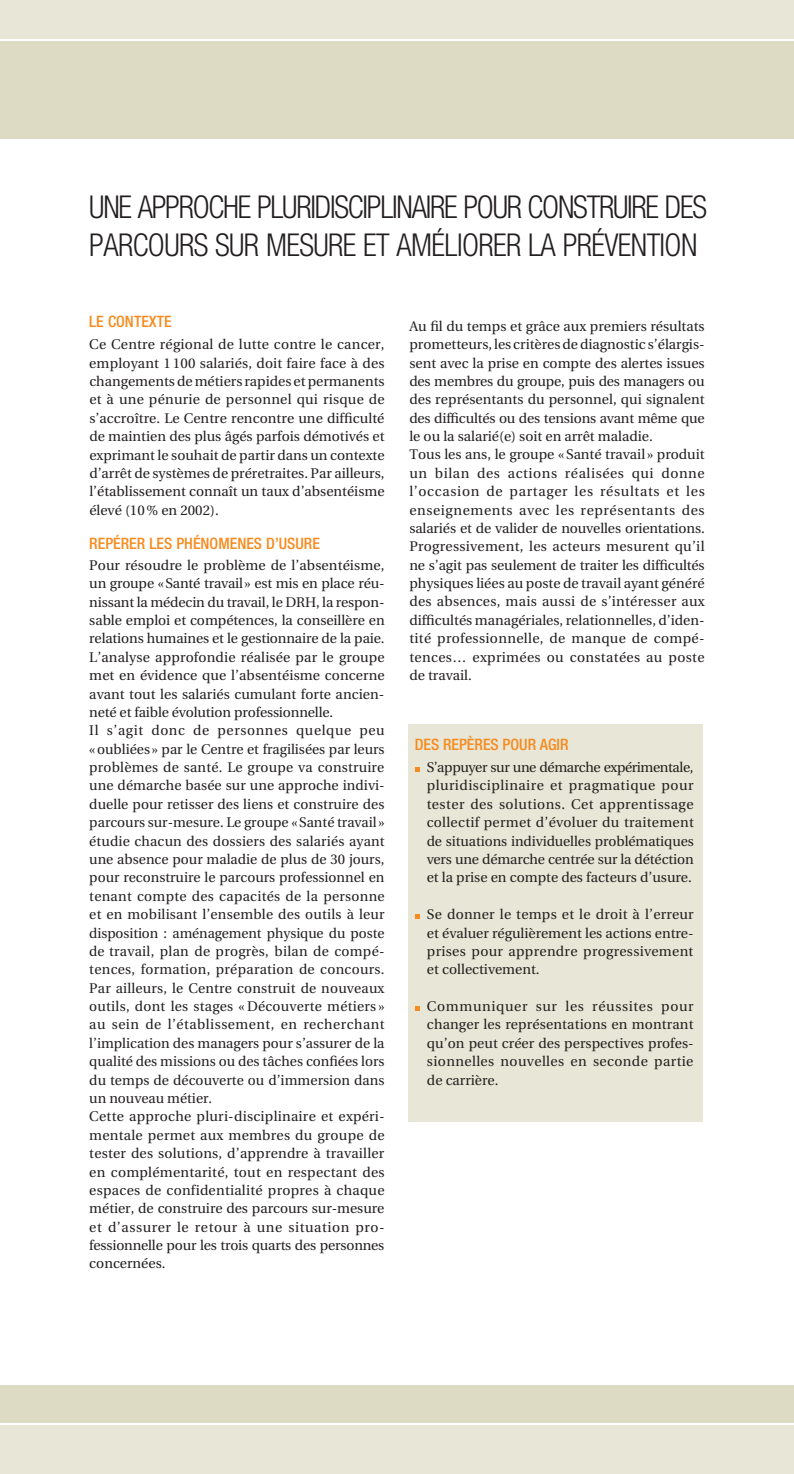
<style>
.page{position:relative;width:794px;height:1474px;background:#fff}
.page>*{position:absolute;margin:0;border:0;box-sizing:border-box;transform-origin:0 0}
.t1{font:300 condensed 31.5px "Helvetica Neue";color:#231f20}
.t2{font:500 condensed 15.75px "Helvetica Neue";color:#f68b1f}
.t3{font:14px/18.4px "Utopia";letter-spacing:.005em;color:#231f20;text-align:justify}
</style>
<div class="page">
<div style="left:0;top:0;width:794px;height:41px;background:#e8e6d6"></div>
<div style="left:0;top:41px;width:794px;height:98px;background:#dddbc3"></div>
<hr style="left:0;top:39px;width:794px;height:2px;background:#fff">
<div style="left:0;top:1418px;width:794px;height:55px;background:#e8e6d6"></div>
<div style="left:0;top:1384px;width:794px;height:39px;background:#dddbc3"></div>
<hr style="left:0;top:1423px;width:794px;height:2px;background:#fff">
<div style="left:408px;top:723px;width:295px;height:398px;background:#e8e6d6"></div>
<svg style="left:415px;top:767px;width:5px;height:5px"></svg>
<svg style="left:415px;top:914px;width:5px;height:5px"></svg>
<svg style="left:415px;top:1006px;width:5px;height:5px"></svg>
<h1 class="t1" style="left:89px;top:189px;width:64px">UNE APPROC</h1>
<h1 class="t1" style="left:223px;top:189px;width:46px">HE PLURIDISCIPLINAIRE</h1>
<h1 class="t1" style="left:463px;top:189px;width:16px">POUR</h1>
<h1 class="t1" style="left:527px;top:189px;width:14px">CONSTRUIRE</h1>
<h1 class="t1" style="left:665px;top:189px;width:15px">DES</h1>
<h1 class="t1" style="left:89px;top:226px;width:16px">PARCOURS</h1>
<h1 class="t1" style="left:215px;top:226px;width:67px">SUR MESURE</h1>
<h1 class="t1" style="left:363px;top:226px;width:49px">ET AMÉLIORER</h1>
<h1 class="t1" style="left:528px;top:226px;width:104px">LAPRÉVENTION</h1>
<p class="t2" style="left:89px;top:312px;width:84px">LE CONTEXTE</p>
<p class="t3" style="left:89px;top:335px;width:297px">Ce Centre régional de lutte contre le cancer, employant 1 100 salariés, doit faire face à des changements de métiers rapides et permanents et à une pénurie de personnel qui risque de s’accroître. Le Centre rencontre une difficulté de maintien des plus âgés parfois démotivés et exprimant le souhait de partir dans un contexte d’arrêt de systèmes de préretraites. Par ailleurs, l’établissement connaît un taux d’absentéisme élevé (10% en 2002).</p>
<p class="t2" style="left:89px;top:533px;width:232px">REPÉRER LES PHÉNOMENES D’USURE</p>
<p class="t3" style="left:89px;top:556px;width:297px;text-align:left">Pour résoudre le problème de l’absentéisme, un groupe «Santé travail» est mis en place réu&shy;nissant la médecin du travail, le DRH, la respon&shy;sable emploi et compétences, la conseillère en relations humaines et le gestionnaire de la paie.<br>L’analyse approfondie réalisée par le groupe met en évidence que l’absentéisme concerne avant tout les salariés cumulant forte ancien&shy;neté et faible évolution professionnelle.<br>Il s’agit donc de personnes quelque peu «oubliées » par le Centre et fragilisées par leurs problèmes de santé. Le groupe va construire une démarche basée sur une approche indivi&shy;duelle pour retisser des liens et construire des parcours sur-mesure. Le groupe «Santé travail » étudie chacun des dossiers des salariés ayant une absence pour maladie de plus de 30 jours, pour reconstruire le parcours professionnel en tenant compte des capacités de la personne et en mobilisant l’ensemble des outils à leur disposition : aménagement physique du poste de travail, plan de progrès, bilan de compé&shy;tences, formation, préparation de concours.<br>Par ailleurs, le Centre construit de nouveaux outils, dont les stages « Découverte métiers » au sein de l’établissement, en recherchant l’implication des managers pour s’assurer de la qualité des missions ou des tâches confiées lors du temps de découverte ou d’immersion dans un nouveau métier.<br>Cette approche pluri-disciplinaire et expéri&shy;mentale permet aux membres du groupe de tester des solutions, d’apprendre à travailler en complémentarité, tout en respectant des espaces de confidentialité propres à chaque métier, de construire des parcours sur-mesure et d’assurer le retour à une situation pro&shy;fessionnelle pour les trois quarts des personnes concernées.</p>
<p class="t3" style="left:409px;top:317px;width:297px;text-align:left">Au fil du temps et grâce aux premiers résultats prometteurs, les critères de diagnostic s’élargis&shy;sent avec la prise en compte des alertes issues des membres du groupe, puis des managers ou des représentants du personnel, qui signalent des difficultés ou des tensions avant même que le ou la salarié(e) soit en arrêt maladie.<br>Tous les ans, le groupe «Santé travail » produit un bilan des actions réalisées qui donne l’occasion de partager les résultats et les enseignements avec les représentants des salariés et de valider de nouvelles orientations.<br>Progressivement, les acteurs mesurent qu’il ne s’agit pas seulement de traiter les difficultés physiques liées au poste de travail ayant généré des absences, mais aussi de s’intéresser aux difficultés managériales, relationnelles, d’iden&shy;tité professionnelle, de manque de compé&shy;tences… exprimées ou constatées au poste de travail.</p>
<p class="t2" style="left:415px;top:735px;width:155px">DES REPÈRES POUR AGIR</p>
<p class="t3" style="left:427px;top:758px;width:269px">S’appuyer sur une démarche expérimentale, pluridisciplinaire et pragmatique pour tester des solutions. Cet apprentissage collectif permet d’évoluer du traitement de situations individuelles problématiques vers une démarche centrée sur la détéction et la prise en compte des facteurs d’usure.</p>
<p class="t3" style="left:427px;top:905px;width:268px">Se donner le temps et le droit à l’erreur et évaluer régulièrement les actions entre&shy;prises pour apprendre progressivement et collectivement.</p>
<p class="t3" style="left:427px;top:997px;width:268px">Communiquer sur les réussites pour changer les représentations en montrant qu’on peut créer des perspectives profes&shy;sionnelles nouvelles en seconde partie de carrière.</p>
</div>
